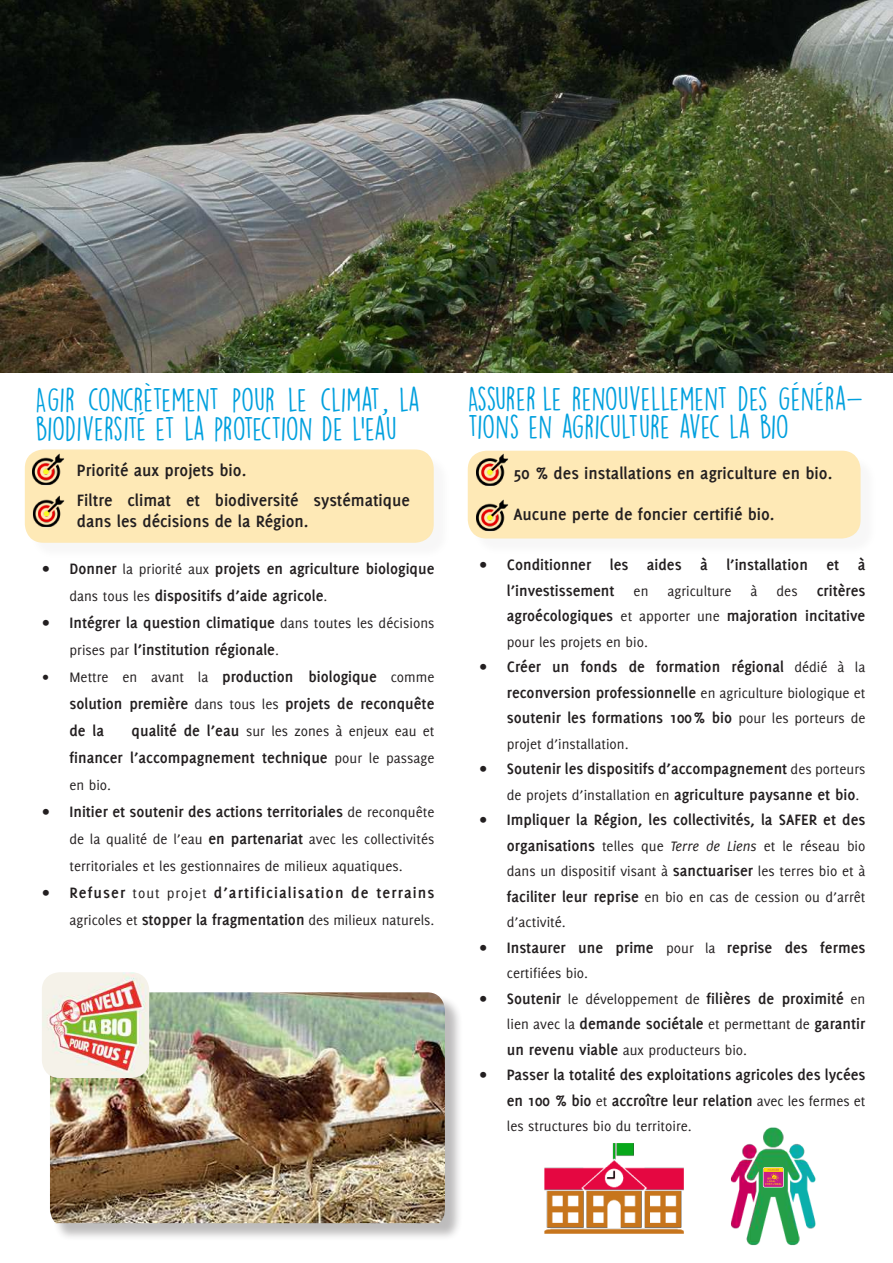
<style>
.page{position:relative;width:893px;height:1263px;background:#fff}
.page>*{position:absolute;margin:0;border:0;box-sizing:border-box;transform-origin:0 0}
.t1{font:30px/28.5px "DK Lemon Yellow Sun";letter-spacing:-.015em;color:#00a0de}
.t2{font:700 18px/30px "Delicious";color:#231f20}
.t3{font:700 16.5px/25.5px "Delicious";color:#231f20}
.t4{font:700 16.5px "Delicious";letter-spacing:.065em;color:#231f20}
.t5{font:15px/25.5px "Delicious";color:#231f20}
.s1{font-family:"Lucida Handwriting";font-style:italic;font-size:22.5px}
.s2{font-weight:400;font-size:15px}
.s3{font-weight:700;font-size:16.5px}
.s4{font-style:italic}
</style>
<div class="page">
<div style="left:470px;top:453px;width:409px;height:104px;background:#f9f9f9"></div>
<div style="left:468px;top:451px;width:392px;height:87px;background:#fee9b6;border-radius:18px"></div>
<div style="left:468px;top:451px;width:393px;height:87px;border:2px solid #fdc848;border-radius:18px"></div>
<div style="left:27px;top:452px;width:426px;height:109px;background:#fafafa"></div>
<div style="left:26px;top:450px;width:407px;height:92px;background:#fee9b6;border-radius:18px"></div>
<div style="left:25px;top:449px;width:409px;height:94px;border:2px solid #fdc848;border-radius:18px"></div>
<img style="left:730px;top:1127px;width:86px;height:119px">
<svg style="left:763px;top:1167px;width:21px;height:20px"></svg>
<img style="left:0;top:0;width:893px;height:372px">
<div style="left:52px;top:994px;width:412px;height:248px;background:#231f20;opacity:.3"></div>
<img style="left:50px;top:992px;width:395px;height:231px">
<img style="left:42px;top:972px;width:107px;height:106px">
<img style="left:27px;top:450px;width:41px;height:81px">
<img style="left:471px;top:450px;width:40px;height:37px">
<img style="left:471px;top:499px;width:40px;height:37px">
<img style="left:544px;top:1143px;width:140px;height:91px">
<h1 class="t1" style="left:36px;top:386px;width:386px">Agir concrètement pour le climat<span class="s1">,</span> la biodiversité et la protection de l’eau</h1>
<p class="t2" style="left:77px;top:455px;width:335px">Priorité aux projets bio.<br>Filtre climat et biodiversité systématique</p>
<p class="t2" style="left:77px;top:506px;width:233px">dans les décisions de la Région.</p>
<p class="t3" style="left:70px;top:555px;width:366px;line-height:27px;text-indent:-27px">• Donner <span class="s2">la priorité aux</span> projets en agriculture biologique <span class="s2">dans tous les</span> dispositifs d’aide agricole<span class="s2">.</span></p>
<p class="t3" style="left:70px;top:609px;width:366px;line-height:27px;text-indent:-27px">• Intégrer la question climatique <span class="s2">dans toutes les décisions prises par</span> l’institution régionale<span class="s2">.</span></p>
<p class="t5" style="left:43px;top:664px;width:393px">• Mettre en avant la <span class="s3">production biologique</span> comme</p>
<p class="t3" style="left:70px;top:690px;width:366px;line-height:27px">solution première <span class="s2">dans tous les</span> projets de reconquête de la</p>
<p class="t5" style="left:132px;top:718px;width:304px"><span class="s3">qualité de l’eau</span> sur les zones à enjeux eau et</p>
<p class="t3" style="left:70px;top:744px;width:366px">financer l’accompagnement technique <span class="s2">pour le passage</span></p>
<p class="t5" style="left:70px;top:772px;width:43px">en bio.</p>
<p class="t3" style="left:43px;top:798px;width:393px">• Initier et soutenir des actions territoriales <span class="s2">de reconquête</span></p>
<p class="t5" style="left:70px;top:825px;width:366px;line-height:27px">de la qualité de l’eau <span class="s3">en partenariat</span> avec les collectivités territoriales et les gestionnaires de milieux aquatiques.</p>
<p class="t4" style="left:43px;top:883px;width:393px">• Refuser <span class="s2">tout projet</span> d’artificialisation de terrains</p>
<p class="t5" style="left:70px;top:907px;width:366px">agricoles et <span class="s3">stopper la fragmentation</span> des milieux naturels.</p>
<h1 class="t1" style="left:468px;top:384px;width:397px">Assurer le renouvellement des généra&shy;tions en agriculture avec la bio</h1>
<p class="t2" style="left:513px;top:458px;width:320px">50 % des installations en agriculture en bio.</p>
<p class="t2" style="left:513px;top:499px;width:263px">Aucune perte de foncier certifié bio.</p>
<p class="t3" style="left:507px;top:552px;width:360px;text-indent:-27px">• Conditionner les aides à l’installation et à l’investissement</p>
<p class="t3" style="left:507px;top:577px;width:360px;text-align:right"><span class="s2">des</span> critères<br>agroécologiques <span class="s2">et apporter une</span> majoration incitative</p>
<p class="t5" style="left:507px;top:629px;width:142px">pour les projets en bio.</p>
<p class="t3" style="left:507px;top:654px;width:360px;text-align:justify;text-indent:-27px">• Créer un fonds de formation régional <span class="s2">dédié à la </span>reconversion professionnelle <span class="s2">en agriculture biologique et </span>soutenir les formations 100% bio <span class="s2">pour les porteurs de</span></p>
<p class="t5" style="left:507px;top:731px;width:123px">projet d’installation.</p>
<p class="t3" style="left:480px;top:756px;width:387px">• Soutenir les dispositifs d’accompagnement <span class="s2">des porteurs</span></p>
<p class="t5" style="left:507px;top:782px;width:354px">de projets d’installation en <span class="s3">agriculture paysanne et bio</span>.</p>
<p class="t3" style="left:480px;top:807px;width:387px">• Impliquer la Région, les collectivités, la SAFER et des</p>
<p class="t5" style="left:507px;top:833px;width:360px;text-align:justify"><span class="s3">organisations</span> telles que <span class="s4">Terre de Liens</span> et le réseau bio dans un dispositif visant à <span class="s3">sanctuariser</span> les terres bio et à <span class="s3">faciliter leur reprise</span> en bio en cas de cession ou d’arrêt d’activité.</p>
<p class="t3" style="left:480px;top:934px;width:387px">• Instaurer une prime <span class="s2">pour la</span> reprise des fermes</p>
<p class="t5" style="left:507px;top:960px;width:83px">certifiées bio.</p>
<p class="t3" style="left:480px;top:985px;width:387px">• Soutenir <span class="s2">le développement de</span> filières de proximité <span class="s2">en</span></p>
<p class="t5" style="left:507px;top:1011px;width:360px">lien avec la <span class="s3">demande sociétale</span> et permettant de <span class="s3">garantir un revenu viable</span> aux producteurs bio.</p>
<p class="t3" style="left:480px;top:1062px;width:387px;text-align:right">• Passer la totalité des exploitations agricoles des lycées en 100 % bio <span class="s2">et</span> accroître leur relation <span class="s2">avec les fermes et</span></p>
<p class="t5" style="left:507px;top:1113px;width:186px">les structures bio du territoire.</p>
<p class="t5" style="left:634px;top:578px;width:16px">en</p>
<p class="t5" style="left:668px;top:578px;width:65px">agriculture</p>
<p class="t5" style="left:750px;top:578px;width:8px">à</p>
</div>
